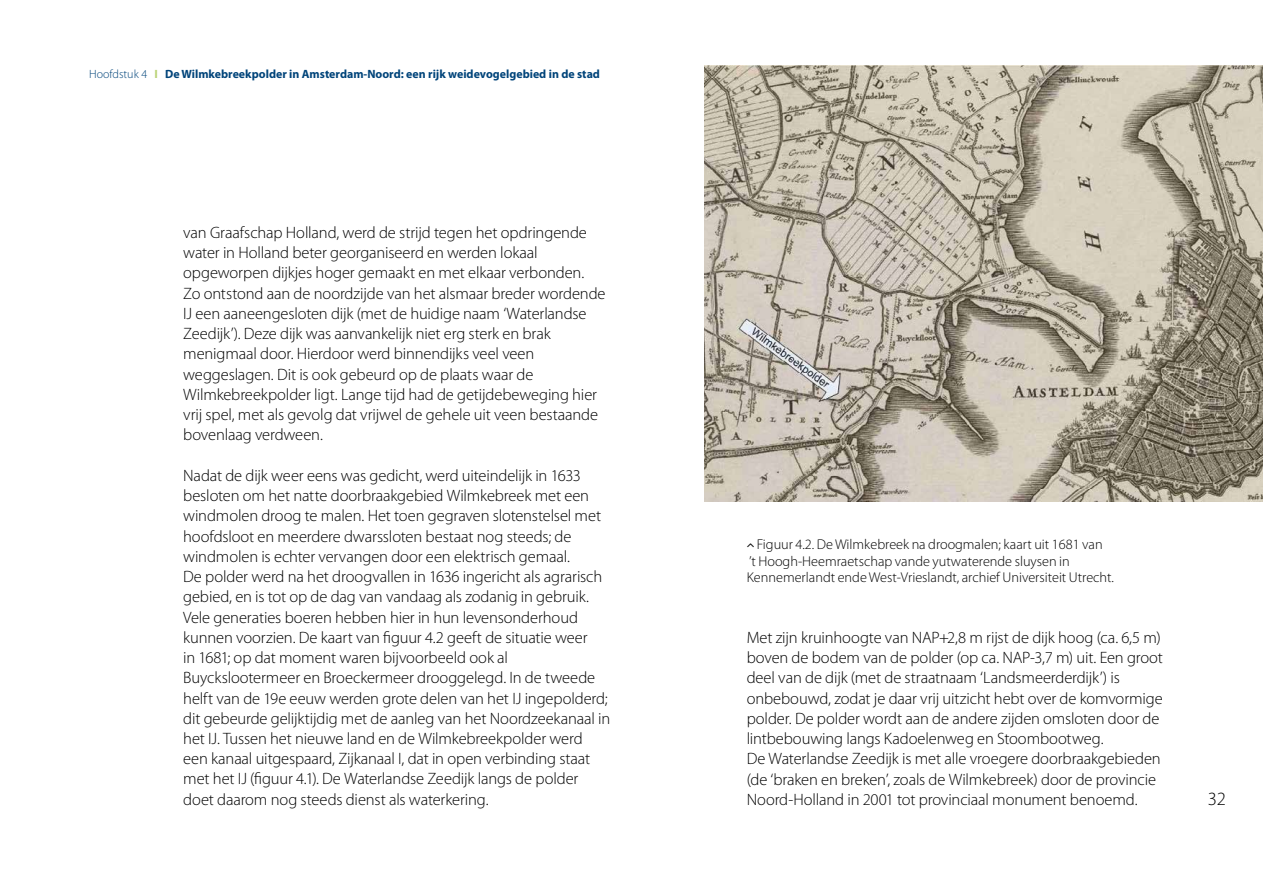
<style>
.page{position:relative;width:1263px;height:893px;background:#fff}
.page>*{position:absolute;margin:0;border:0;box-sizing:border-box;transform-origin:0 0}
.t1{font:300 18.75px "Myriad Pro";color:#000}
.t2{font:300 16.5px/20.2px "Myriad Pro";letter-spacing:-.01em;color:#000}
.t3{font:300 14.25px/16.5px "Myriad Pro";color:#000}
.t4{font:700 12px "Myriad Pro";color:#00447a}
.s1{font-weight:300}
.s2{color:#bad376}
</style>
<div class="page">
<img style="left:704px;top:65px;width:559px;height:436px">
<p class="t4" style="left:89px;top:66px;width:512px"><span class="s1">Hoofdstuk 4</span> <span class="s2">I</span> De Wilmkebreekpolder in Amsterdam-Noord: een rijk weidevogelgebied in de stad</p>
<p class="t2" style="left:183px;top:222px;width:424px">van Graafschap Holland, werd de strijd tegen het opdringende water in Holland beter georganiseerd en werden lokaal opgeworpen dijkjes hoger gemaakt en met elkaar verbonden.<br>Zo ontstond aan de noordzijde van het alsmaar breder wordende IJ een aaneengesloten dijk (met de huidige naam ‘Waterlandse Zeedijk’). Deze dijk was aanvankelijk niet erg sterk en brak menigmaal door. Hierdoor werd binnendijks veel veen weggeslagen. Dit is ook gebeurd op de plaats waar de Wilmkebreekpolder ligt. Lange tijd had de getijdebeweging hier vrij spel, met als gevolg dat vrijwel de gehele uit veen bestaande bovenlaag verdween.</p>
<p class="t2" style="left:183px;top:465px;width:428px">Nadat de dijk weer eens was gedicht, werd uiteindelijk in 1633 besloten om het natte doorbraakgebied Wilmkebreek met een windmolen droog te malen. Het toen gegraven slotenstelsel met hoofdsloot en meerdere dwarssloten bestaat nog steeds; de windmolen is echter vervangen door een elektrisch gemaal.<br>De polder werd na het droogvallen in 1636 ingericht als agrarisch gebied, en is tot op de dag van vandaag als zodanig in gebruik.<br>Vele generaties boeren hebben hier in hun levensonderhoud kunnen voorzien. De kaart van figuur 4.2 geeft de situatie weer<br>in 1681; op dat moment waren bijvoorbeeld ook al Buyckslootermeer en Broeckermeer drooggelegd. In de tweede helft van de 19e eeuw werden grote delen van het IJ ingepolderd; dit gebeurde gelijktijdig met de aanleg van het Noordzeekanaal in het IJ. Tussen het nieuwe land en de Wilmkebreekpolder werd een kanaal uitgespaard, Zijkanaal I, dat in open verbinding staat met het IJ (figuur 4.1). De Waterlandse Zeedijk langs de polder doet daarom nog steeds dienst als waterkering.</p>
<p class="t3" style="left:747px;top:536px;width:369px;text-indent:10px">Figuur 4.2. De Wilmkebreek na droogmalen; kaart uit 1681 van<br>’t Hoogh-Heemraetschap vande yutwaterende sluysen in<br>Kennemerlandt ende West-Vrieslandt, archief Universiteit Utrecht.</p>
<p class="t2" style="left:747px;top:627px;width:418px">Met zijn kruinhoogte van NAP+2,8 m rijst de dijk hoog (ca. 6,5 m) boven de bodem van de polder (op ca. NAP-3,7 m) uit. Een groot deel van de dijk (met de straatnaam ‘Landsmeerderdijk’) is onbebouwd, zodat je daar vrij uitzicht hebt over de komvormige polder. De polder wordt aan de andere zijden omsloten door de lintbebouwing langs Kadoelenweg en Stoombootweg.<br>De Waterlandse Zeedijk is met alle vroegere doorbraakgebieden (de ‘braken en breken’, zoals de Wilmkebreek) door de provincie Noord-Holland in 2001 tot provinciaal monument benoemd.</p>
<p class="t1" style="left:1208px;top:788px;width:20px">32</p>
</div>
